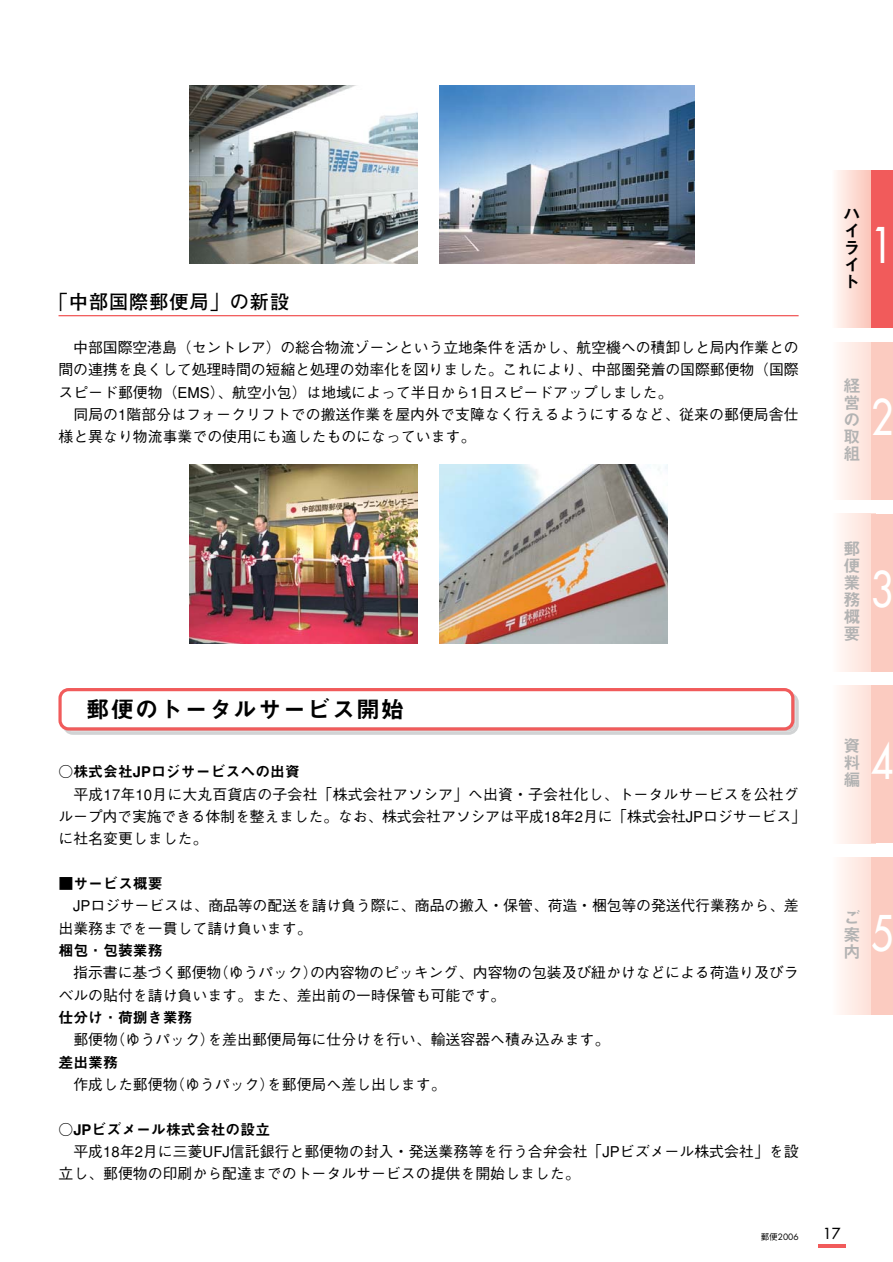
<style>
.page{position:relative;width:893px;height:1262px;background:#fff}
.page>*{position:absolute;margin:0;border:0;box-sizing:border-box;transform-origin:0 0}
.t1{font:47.85px "Futura";color:#fff;scale:.8 1}
.t2{font:23.4px "Midashi Go MB31";letter-spacing:.05em;color:#000}
.t3{font:700 19.2px "Futo Go B101";letter-spacing:.05em;color:#000}
.t4{font:16.95px/17px "Midashi Go MB31";color:#b3b3b3;text-align:justify}
.t5{font:16.95px/17px "Midashi Go MB31";color:#000;text-align:justify}
.t6{font:500 14.85px/22.4px "Gothic BBB";color:#000}
.t7{font:14.85px "Midashi Go MB31";color:#000}
.t8{font:14.85px "Futura";color:#000}
.t9{font:8.55px "Futura";color:#000}
.s1{font-family:"Gothic BBB";font-weight:500}
</style>
<div class="page">
<svg style="left:836px;top:170px;width:35px;height:157px;background:#fcdcd4"></svg>
<div style="left:871px;top:170px;width:21px;height:157px;background:#f15b5b"></div>
<svg style="left:839px;top:342px;width:32px;height:157px"></svg>
<div style="left:871px;top:342px;width:21px;height:157px;background:#fbcbc0"></div>
<svg style="left:839px;top:514px;width:32px;height:157px"></svg>
<div style="left:871px;top:514px;width:21px;height:157px;background:#fbcbc0"></div>
<svg style="left:839px;top:685px;width:32px;height:158px"></svg>
<div style="left:871px;top:685px;width:21px;height:158px;background:#fbcbc0"></div>
<svg style="left:839px;top:857px;width:32px;height:158px"></svg>
<div style="left:871px;top:857px;width:21px;height:158px;background:#fbcbc0"></div>
<hr style="left:817px;top:1244px;width:28px;height:3px;background:#f15b5b">
<svg style="left:66px;top:695px;width:729px;height:36px"></svg>
<div style="left:63px;top:692px;width:735px;height:43px;border:3px solid #d1d3d4;border-radius:9px"></div>
<div style="left:62px;top:691px;width:729px;height:36px;background:#fff;border-radius:7px"></div>
<div style="left:58px;top:688px;width:736px;height:42px;border:3px solid #f15b5b;border-radius:9px"></div>
<img style="left:190px;top:465px;width:228px;height:178px">
<img style="left:190px;top:85px;width:228px;height:179px">
<img style="left:439px;top:465px;width:228px;height:178px">
<img style="left:439px;top:85px;width:255px;height:179px">
<hr style="left:58px;top:315px;width:740px;height:1px;background:#f15b5b">
<p class="t3" style="left:49px;top:294px;width:242px">「中部国際郵便局」の新設</p>
<p class="t6" style="left:58px;top:338px;width:741px;text-align:justify;text-indent:15px">中部国際空港島（セントレア）の総合物流ゾーンという立地条件を活かし、航空機への積卸しと局内作業との間の連携を良くして処理時間の短縮と処理の効率化を図りました。これにより、中部圏発着の国際郵便物（国際スピード郵便物（EMS）、航空小包）は地域によって半日から1日スピードアップしました。</p>
<p class="t6" style="left:58px;top:405px;width:741px;text-indent:15px">同局の1階部分はフォークリフトでの搬送作業を屋内外で支障なく行えるようにするなど、従来の郵便局舎仕様と異なり物流事業での使用にも適したものになっています。</p>
<p class="t5" style="left:843px;top:207px;width:19px">ハイライト</p>
<h1 class="t1" style="left:871px;top:222px;width:29px">1</h1>
<p class="t4" style="left:843px;top:379px;width:19px">経営の取組</p>
<h1 class="t1" style="left:871px;top:393px;width:29px">2</h1>
<p class="t4" style="left:843px;top:542px;width:19px">郵便業務概要</p>
<h1 class="t1" style="left:871px;top:565px;width:29px">3</h1>
<h2 class="t2" style="left:86px;top:700px;width:320px">郵便のトータルサービス開始</h2>
<p class="t7" style="left:58px;top:766px;width:243px">○株式会社JPロジサービスへの出資</p>
<p class="t6" style="left:58px;top:785px;width:749px;text-indent:15px">平成17年10月に大丸百貨店の子会社「株式会社アソシア」へ出資・子会社化し、トータルサービスを公社グループ内で実施できる体制を整えました。なお、株式会社アソシアは平成18年2月に「株式会社JPロジサービス」に社名変更しました。</p>
<p class="t7" style="left:58px;top:877px;width:106px">■サービス概要</p>
<p class="t6" style="left:58px;top:896px;width:741px;text-indent:15px">JPロジサービスは、商品等の配送を請け負う際に、商品の搬入・保管、荷造・梱包等の発送代行業務から、差出業務までを一貫して請け負います。</p>
<p class="t7" style="left:58px;top:944px;width:106px">梱包・包装業務</p>
<p class="t6" style="left:58px;top:963px;width:741px;text-indent:15px">指示書に基づく郵便物（ゆうパック）の内容物のピッキング、内容物の包装及び紐かけなどによる荷造り及びラベルの貼付を請け負います。また、差出前の一時保管も可能です。</p>
<p class="t7" style="left:58px;top:1011px;width:135px">仕分け・荷捌き業務</p>
<p class="t6" style="left:73px;top:1030px;width:537px">郵便物（ゆうパック）を差出郵便局毎に仕分けを行い、輸送容器へ積み込みます。</p>
<p class="t7" style="left:58px;top:1056px;width:61px">差出業務</p>
<p class="t6" style="left:73px;top:1075px;width:374px">作成した郵便物（ゆうパック）を郵便局へ差し出します。</p>
<p class="t7" style="left:58px;top:1123px;width:213px">○JPビズメール株式会社の設立</p>
<p class="t6" style="left:58px;top:1142px;width:741px;text-indent:15px">平成18年2月に三菱UFJ信託銀行と郵便物の封入・発送業務等を行う合弁会社「JPビズメール株式会社」を設立し、郵便物の印刷から配達までのトータルサービスの提供を開始しました。</p>
<p class="t4" style="left:843px;top:740px;width:19px">資料編</p>
<h1 class="t1" style="left:871px;top:737px;width:29px">4</h1>
<p class="t4" style="left:843px;top:911px;width:19px">ご案内</p>
<h1 class="t1" style="left:871px;top:909px;width:29px">5</h1>
<p class="t9" style="left:760px;top:1232px;width:39px"><span class="s1">郵便</span>2006</p>
<p class="t8" style="left:823px;top:1226px;width:19px">17</p>
</div>
